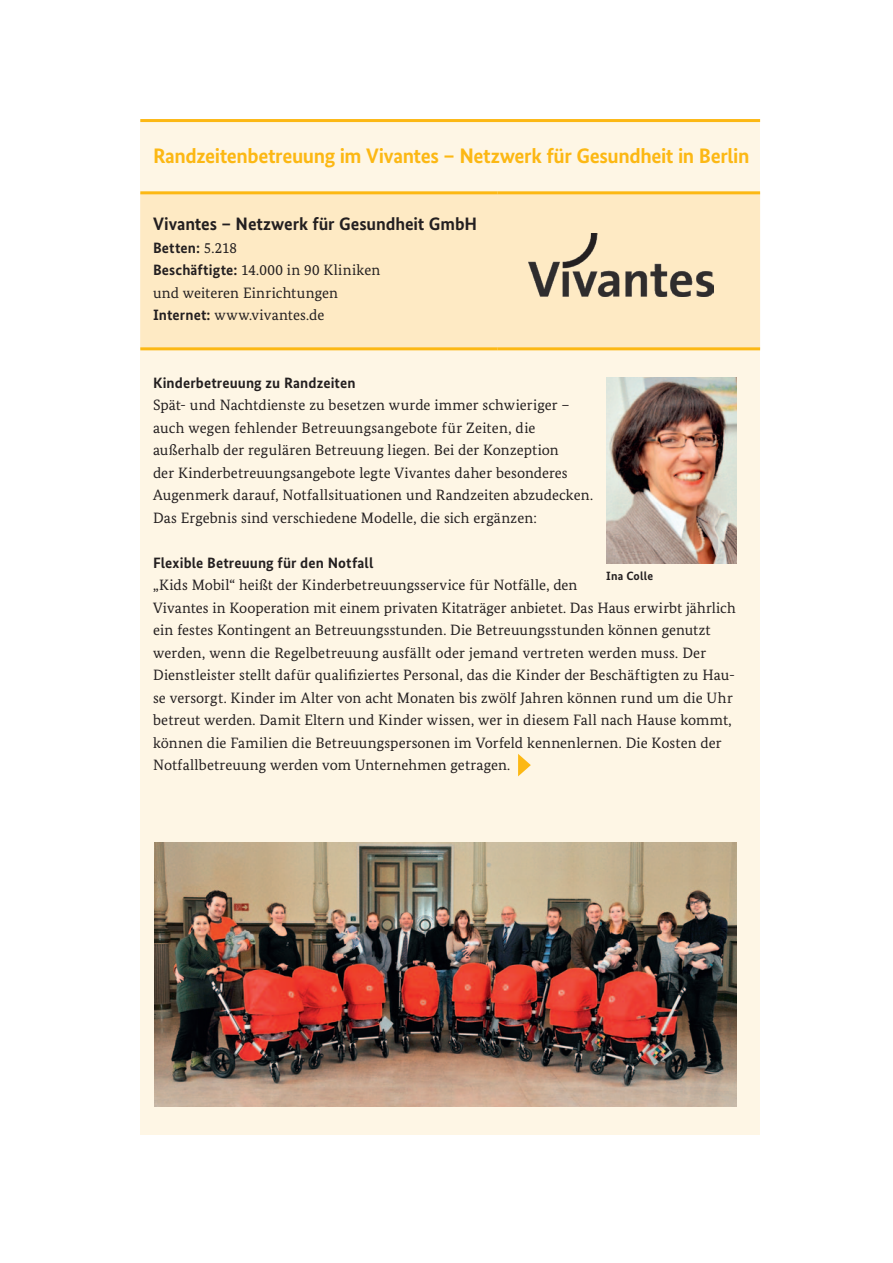
<style>
.page{position:relative;width:893px;height:1263px;background:#fff}
.page>*{position:absolute;margin:0;border:0;box-sizing:border-box;transform-origin:0 0}
.t1{font:700 21px "Bundes Sans";letter-spacing:-.02em;color:#fcb814}
.t2{font:700 18px "Bundes Sans";letter-spacing:-.005em;color:#231f20}
.t3{font:15px/22.5px "Bundes Serif";letter-spacing:.005em;color:#231f20}
.t4{font:700 12px "Bundes Sans";letter-spacing:.015em;color:#231f20}
.s1{font-family:"Bundes Sans";font-weight:700}
</style>
<div class="page">
<div style="left:140px;top:119px;width:620px;height:1016px;background:#fef6e5"></div>
<hr style="left:140px;top:119px;width:620px;height:3px;background:#fcb814">
<div style="left:140px;top:194px;width:620px;height:153px;background:#feeac4"></div>
<hr style="left:140px;top:191px;width:358px;height:3px;background:#fcb814">
<hr style="left:498px;top:191px;width:262px;height:3px;background:#fcb814">
<hr style="left:140px;top:347px;width:358px;height:3px;background:#fcb814">
<hr style="left:498px;top:347px;width:262px;height:3px;background:#fcb814">
<img style="left:154px;top:842px;width:583px;height:264px">
<svg style="left:518px;top:754px;width:13px;height:22px"></svg>
<img style="left:607px;top:377px;width:130px;height:186px">
<img style="left:529px;top:234px;width:184px;height:63px">
<h3 class="t1" style="left:153px;top:143px;width:598px">Randzeitenbetreuung im Vivantes – Netzwerk für Gesundheit in Berlin</h3>
<p class="t2" style="left:153px;top:213px;width:326px">Vivantes – Netzwerk für Gesundheit GmbH</p>
<p class="t3" style="left:153px;top:236px;width:229px"><span class="s1">Betten:</span> 5.218<br><span class="s1">Beschäftigte:</span> 14.000 in 90 Kliniken und weiteren Einrichtungen<br><span class="s1">Internet:</span> www.vivantes.de</p>
<p class="t3" style="left:153px;top:371px;width:442px"><span class="s1">Kinderbetreuung zu Randzeiten<br></span>Spät- und Nachtdienste zu besetzen wurde immer schwieriger – auch wegen fehlender Betreuungsangebote für Zeiten, die außerhalb der regulären Betreuung liegen. Bei der Konzeption<br>der Kinderbetreuungsangebote legte Vivantes daher besonderes Augenmerk darauf, Notfallsituationen und Randzeiten abzudecken.<br>Das Ergebnis sind verschiedene Modelle, die sich ergänzen:</p>
<p class="t3" style="left:153px;top:551px;width:584px"><span class="s1">Flexible Betreuung für den Notfall<br></span>„Kids Mobil“ heißt der Kinderbetreuungsservice für Notfälle, den<br>Vivantes in Koopera tion mit einem privaten Kitaträger anbietet. Das Haus erwirbt jährlich ein festes Kontingent an Betreuungsstunden. Die Betreuungsstunden können genutzt werden, wenn die Regelbetreuung ausfällt oder jemand vertreten werden muss. Der Dienstleister stellt dafür qualifiziertes Personal, das die Kinder der Beschäftigten zu Hau&shy;se versorgt. Kinder im Alter von acht Monaten bis zwölf Jahren können rund um die Uhr betreut werden. Damit Eltern und Kinder wissen, wer in diesem Fall nach Hause kommt, können die Familien die Betreuungspersonen im Vorfeld kennenlernen. Die Kosten der Notfallbetreuung werden vom Unternehmen getragen.</p>
<p class="t4" style="left:606px;top:569px;width:48px">Ina Colle</p>
</div>
